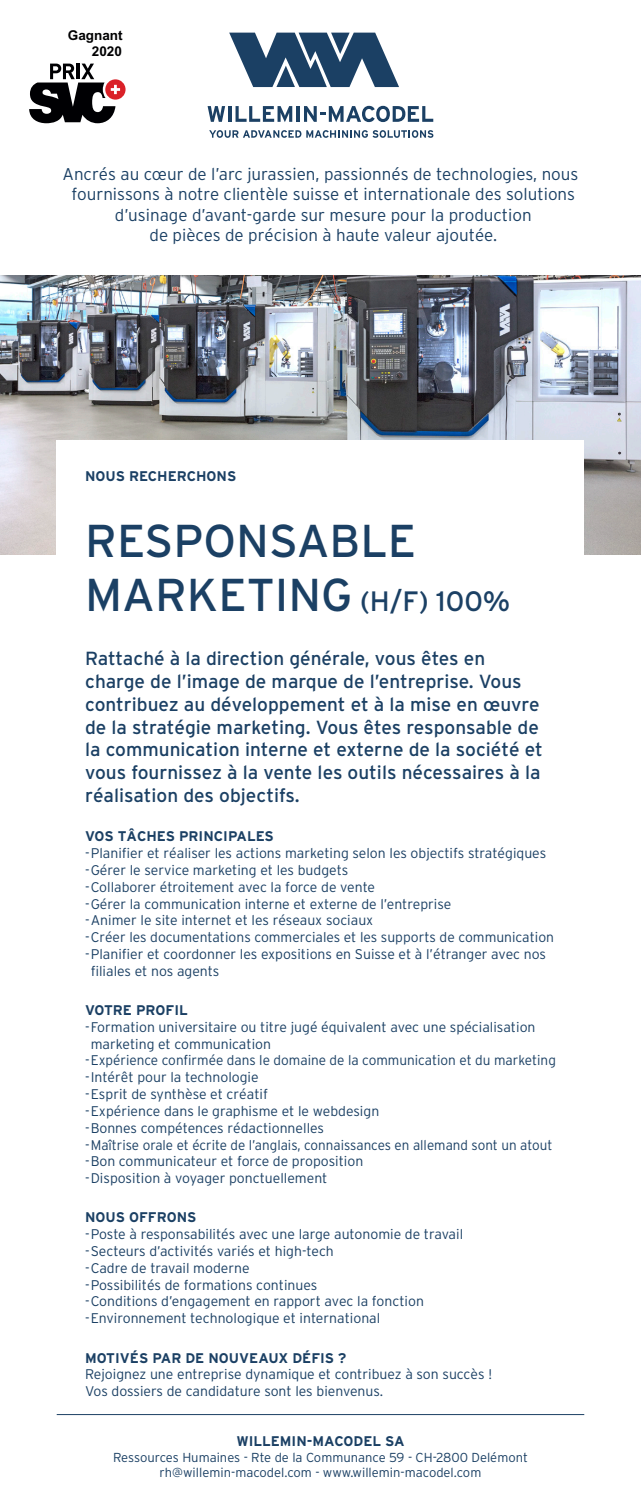
<style>
.page{position:relative;width:641px;height:1503px;background:#fff}
.page>*{position:absolute;margin:0;border:0;box-sizing:border-box;transform-origin:0 0}
.Titre_annonce{font:46px/54px "Interstate";color:#1b4064}
.Texte_1{font:19px/22.8px "Interstate";color:#1b4064}
.Texte_2_justiifier{font:300 17px/20.4px "Interstate";color:#1b4064;text-align:center}
.Texte_2{font:300 14px/16.8px "Interstate";color:#1b4064}
.Texte_2-2{font:700 14px "Interstate";color:#1b4064}
.t1{font:700 13.6px/16.2px "Arial";color:#000002;text-align:right}
.Texte_2-3{font:300 13px "Interstate";color:#1b4064}
.s1{font-size:28px}
</style>
<div class="page">
<img style="left:0;top:276px;width:641px;height:279px">
<div style="left:57px;top:440px;width:527px;height:150px;background:#fff"></div>
<hr style="left:57px;top:1413px;width:527px;height:1px;background:#1b4064">
<svg style="left:209px;top:130px;width:224px;height:8px"></svg>
<svg style="left:207px;top:106px;width:18px;height:16px"></svg>
<hr style="left:228px;top:106px;width:3px;height:16px;background:#1b4064">
<svg style="left:235px;top:106px;width:57px;height:16px"></svg>
<hr style="left:296px;top:106px;width:4px;height:16px;background:#1b4064">
<svg style="left:304px;top:106px;width:129px;height:16px"></svg>
<svg style="left:229px;top:33px;width:170px;height:54px"></svg>
<div style="left:105px;top:79px;width:20px;height:21px;background:#da2128;border-radius:50%"></div>
<svg style="left:29px;top:64px;width:91px;height:59px"></svg>
<p class="t1" style="left:68px;top:27px;width:56px">Gagnant<br>2020</p>
<p class="Texte_2_justiifier" style="left:62px;top:164px;width:517px">Ancrés au cœur de l’arc jurassien, passionnés de technologies, nous fournissons à notre clientèle suisse et internationale des solutions d’usinage d’avant-garde sur mesure pour la production<br>de pièces de précision à haute valeur ajoutée.</p>
<p class="Texte_2-2" style="left:85px;top:468px;width:153px">NOUS RECHERCHONS</p>
<p class="Titre_annonce" style="left:85px;top:513px;width:426px">RESPONSABLE<br>MARKETING <span class="s1">(H/F) 100%</span></p>
<p class="Texte_1" style="left:85px;top:647px;width:459px">Rattaché à la direction générale, vous êtes en charge de l’image de marque de l’entreprise. Vous contribuez au développement et à la mise en œuvre de la stratégie marketing. Vous êtes responsable de la communication interne et externe de la société et vous fournissez à la vente les outils nécessaires à la réalisation des objectifs.</p>
<p class="Texte_2-2" style="left:85px;top:828px;width:190px">VOS TÂCHES PRINCIPALES</p>
<p class="Texte_2" style="left:85px;top:844px;width:462px">-Planifier et réaliser les actions marketing selon les objectifs stratégiques</p>
<p class="Texte_2" style="left:85px;top:861px;width:265px">-Gérer le service marketing et les budgets</p>
<p class="Texte_2" style="left:85px;top:878px;width:291px">-Collaborer étroitement avec la force de vente</p>
<p class="Texte_2" style="left:85px;top:895px;width:368px">-Gérer la communication interne et externe de l’entreprise</p>
<p class="Texte_2" style="left:85px;top:912px;width:290px">-Animer le site internet et les réseaux sociaux</p>
<p class="Texte_2" style="left:85px;top:928px;width:470px">-Créer les documentations commerciales et les supports de communication</p>
<p class="Texte_2" style="left:91px;top:945px;width:457px;text-indent:-6px">-Planifier et coordonner les expositions en Suisse et à l’étranger avec nos filiales et nos agents</p>
<p class="Texte_2-2" style="left:85px;top:1002px;width:104px">VOTRE PROFIL</p>
<p class="Texte_2" style="left:91px;top:1018px;width:446px;text-indent:-6px">-Formation universitaire ou titre jugé équivalent avec une spécialisation marketing et communication</p>
<p class="Texte_2" style="left:85px;top:1052px;width:472px">-Expérience confirmée dans le domaine de la communication et du marketing</p>
<p class="Texte_2" style="left:85px;top:1068px;width:175px">-Intérêt pour la technologie</p>
<p class="Texte_2" style="left:85px;top:1085px;width:184px">-Esprit de synthèse et créatif</p>
<p class="Texte_2" style="left:85px;top:1102px;width:296px">-Expérience dans le graphisme et le webdesign</p>
<p class="Texte_2" style="left:85px;top:1119px;width:240px">-Bonnes compétences rédactionnelles</p>
<p class="Texte_2" style="left:85px;top:1136px;width:469px">-Maîtrise orale et écrite de l’anglais, connaissances en allemand sont un atout</p>
<p class="Texte_2" style="left:85px;top:1152px;width:280px">-Bon communicateur et force de proposition</p>
<p class="Texte_2" style="left:85px;top:1169px;width:244px">-Disposition à voyager ponctuellement</p>
<p class="Texte_2-2" style="left:85px;top:1209px;width:113px">NOUS OFFRONS</p>
<p class="Texte_2" style="left:85px;top:1225px;width:379px">-Poste à responsabilités avec une large autonomie de travail</p>
<p class="Texte_2" style="left:85px;top:1242px;width:250px">-Secteurs d’activités variés et high-tech</p>
<p class="Texte_2" style="left:85px;top:1259px;width:166px">-Cadre de travail moderne</p>
<p class="Texte_2" style="left:85px;top:1276px;width:234px">-Possibilités de formations continues</p>
<p class="Texte_2" style="left:85px;top:1292px;width:340px">-Conditions d’engagement en rapport avec la fonction</p>
<p class="Texte_2" style="left:85px;top:1309px;width:297px">-Environnement technologique et international</p>
<p class="Texte_2-2" style="left:85px;top:1349px;width:263px">MOTIVÉS PAR DE NOUVEAUX DÉFIS ?</p>
<p class="Texte_2" style="left:85px;top:1365px;width:408px">Rejoignez une entreprise dynamique et contribuez à son succès !</p>
<p class="Texte_2" style="left:85px;top:1382px;width:300px">Vos dossiers de candidature sont les bienvenus.</p>
<p class="Texte_2-2" style="left:236px;top:1433px;width:170px">WILLEMIN-MACODEL SA</p>
<p class="Texte_2-3" style="left:113px;top:1449px;width:416px">Ressources Humaines - Rte de la Communance 59 - CH-2800 Delémont</p>
<p class="Texte_2-3" style="left:160px;top:1465px;width:323px">rh@willemin-macodel.com - www.willemin-macodel.com</p>
</div>
